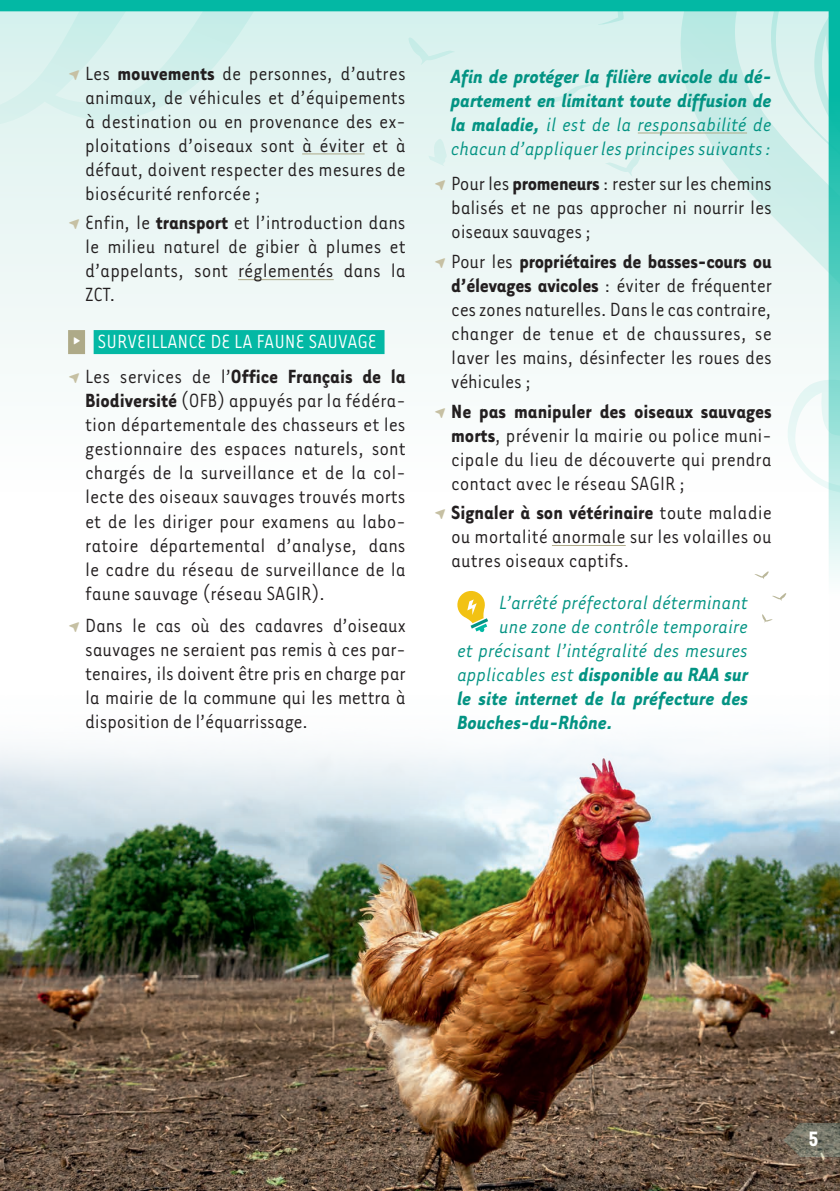
<style>
.page{position:relative;width:840px;height:1191px;background:#fff}
.page>*{position:absolute;margin:0;border:0;box-sizing:border-box;transform-origin:0 0}
.t1{font:700 24px "Tarzana Narrow";color:#fff}
.t2{font:22px/24px "Tarzana Narrow";color:#231f20;text-align:justify}
.t3{font:italic 700 22px/24px "Tarzana Narrow";color:#039383;text-align:justify}
.t4{font:italic 22px "Tarzana Narrow";letter-spacing:-.005em;color:#039383}
.t5{font:22px/35.4px "Tarzana Narrow";color:#fff}
.s1{font-weight:700}
.s2{font-family:"Geogrotesque";font-weight:700}
.s3{color:#231f20}
.s4{font-weight:700;color:#231f20}
.s5{font-weight:400}
</style>
<div class="page">
<img style="left:0;top:0;width:839px;height:1191px">
<hr style="left:302px;top:154px;width:62px;height:1px;background:#aeaa88">
<hr style="left:238px;top:279px;width:95px;height:1px;background:#aeaa88">
<div style="left:68px;top:330px;width:17px;height:24px;background:#aeaa88"></div>
<div style="left:94px;top:330px;width:290px;height:24px;background:#03b8a4"></div>
<hr style="left:637px;top:133px;width:109px;height:1px;background:#aeaa88">
<hr style="left:551px;top:545px;width:74px;height:1px;background:#aeaa88">
<svg style="left:455px;top:589px;width:33px;height:43px"></svg>
<svg style="left:761px;top:613px;width:11px;height:10px"></svg>
<svg style="left:771px;top:592px;width:15px;height:9px"></svg>
<svg style="left:753px;top:571px;width:15px;height:8px"></svg>
<svg style="left:69px;top:70px;width:10px;height:10px"></svg>
<svg style="left:69px;top:219px;width:10px;height:10px"></svg>
<svg style="left:69px;top:373px;width:10px;height:10px"></svg>
<svg style="left:69px;top:622px;width:10px;height:10px"></svg>
<svg style="left:435px;top:180px;width:10px;height:10px"></svg>
<svg style="left:435px;top:258px;width:10px;height:10px"></svg>
<svg style="left:435px;top:407px;width:10px;height:10px"></svg>
<svg style="left:435px;top:509px;width:10px;height:10px"></svg>
<p class="t2" style="left:85px;top:60px;width:322px">Les <span class="s1">mouvements</span> de personnes, d’autres animaux, de véhicules et d’équipements à destination ou en provenance des ex&shy;ploitations d’oiseaux sont à éviter et à défaut, doivent respecter des mesures de biosécurité renforcée ;</p>
<p class="t2" style="left:85px;top:210px;width:322px">Enfin, le <span class="s1">transport</span> et l’introduction dans le milieu naturel de gibier à plumes et d’appelants, sont réglementés dans la ZCT.</p>
<p class="t5" style="left:85px;top:323px;width:322px;text-indent:-13px"><span class="s2">∂</span> SURVEILLANCE DE LA FAUNE SAUVAGE<br><span class="s3">Les services de l’</span><span class="s4">Office Français de la</span></p>
<p class="t2" style="left:85px;top:388px;width:322px"><span class="s1">Biodiversité</span> (OFB) appuyés par la fédéra&shy;tion départementale des chasseurs et les gestionnaire des espaces naturels, sont chargés de la surveillance et de la col&shy;lecte des oiseaux sauvages trouvés morts et de les diriger pour examens au labo&shy;ratoire départemental d’analyse, dans le cadre du réseau de surveillance de la faune sauvage (réseau SAGIR).</p>
<p class="t2" style="left:85px;top:612px;width:322px">Dans le cas où des cadavres d’oiseaux sauvages ne seraient pas remis à ces par&shy;tenaires, ils doivent être pris en charge par la mairie de la commune qui les mettra à disposition de l’équarrissage.</p>
<p class="t3" style="left:451px;top:63px;width:322px">Afin de protéger la filière avicole du dé&shy;partement en limitant toute diffusion de la maladie, <span class="s5">il est de la responsabilité de chacun d’appliquer les principes suivants:</span></p>
<p class="t2" style="left:451px;top:170px;width:322px">Pour les <span class="s1">promeneurs</span> : rester sur les chemins balisés et ne pas approcher ni nourrir les oiseaux sauvages ;</p>
<p class="t2" style="left:451px;top:248px;width:322px">Pour les <span class="s1">propriétaires de basses-cours ou d’élevages avicoles</span> : éviter de fréquenter ces zones naturelles. Dans le cas contraire, changer de tenue et de chaussures, se laver les mains, désinfecter les roues des véhicules ;</p>
<p class="t2" style="left:451px;top:398px;width:322px"><span class="s1">Ne pas manipuler des oiseaux sauvages morts</span>, prévenir la mairie ou police muni&shy;cipale du lieu de découverte qui prendra contact avec le réseau SAGIR ;</p>
<p class="t2" style="left:451px;top:499px;width:322px"><span class="s1">Signaler à son vétérinaire</span> toute maladie ou mortalité anormale sur les volailles ou autres oiseaux captifs.</p>
<p class="t4" style="left:499px;top:588px;width:250px">L’arrêté préfectoral déterminant</p>
<p class="t4" style="left:499px;top:612px;width:250px">une zone de contrôle temporaire</p>
<p class="t4" style="left:457px;top:636px;width:292px">et précisant l’intégralité des mesures</p>
<p class="t3" style="left:457px;top:661px;width:292px"><span class="s5">applicables est</span> disponible au RAA sur</p>
<p class="t3" style="left:457px;top:685px;width:292px">le site internet de la préfecture des</p>
<p class="t3" style="left:457px;top:709px;width:157px">Bouches-du-Rhône.</p>
<p class="t1" style="left:807px;top:1123px;width:12px">5</p>
</div>
